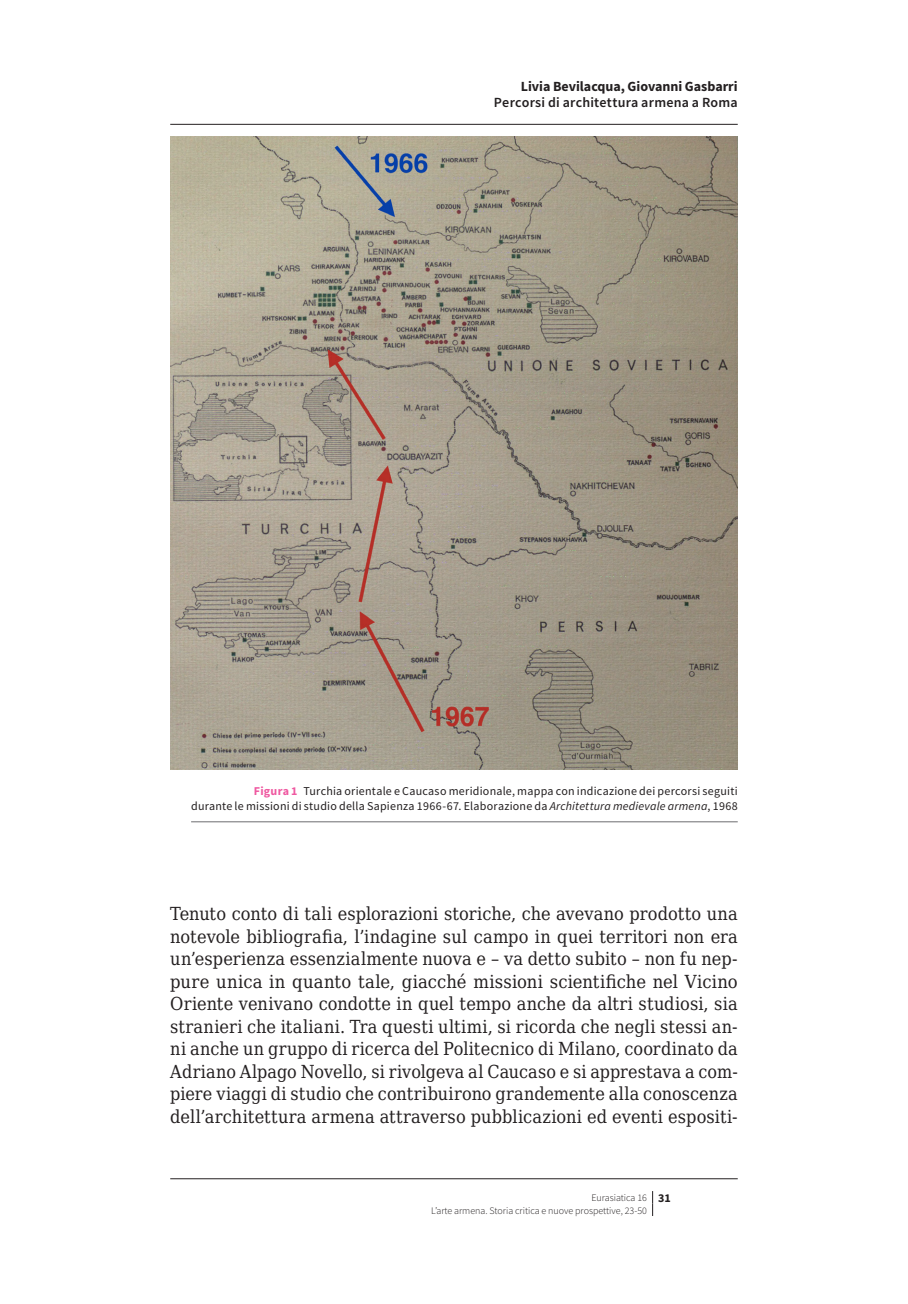
<style>
.page{position:relative;width:908px;height:1304px;background:#fff}
.page>*{position:absolute;margin:0;border:0;box-sizing:border-box;transform-origin:0 0}
.t1{font:18px/22.4px "DejaVu Serif Condensed";letter-spacing:.005em;color:#231f20;text-align:justify}
.t2{font:600 14px "Source Sans Pro";letter-spacing:.015em;color:#231f20}
.t3{font:700 14px "Source Sans Pro";color:#231f20}
.t4{font:12px/15px "Source Sans Pro";letter-spacing:.02em;color:#231f20;text-align:right}
.t5{font:300 10px/12.4px "Source Sans Pro";color:#231f20}
.s1{font-weight:700;color:#ef59a1}
.s2{font-style:italic}
.s3{font-weight:700;font-size:12px}
</style>
<div class="page">
<svg style="left:652px;top:1191px;width:1px;height:25px"></svg>
<img style="left:170px;top:136px;width:567px;height:633px">
<hr style="left:191px;top:821px;width:546px;height:1px;background:#6c6d70">
<hr style="left:170px;top:124px;width:567px;height:1px;background:#231f20">
<hr style="left:170px;top:1178px;width:567px;height:1px;background:#231f20">
<p class="t3" style="left:520px;top:77px;width:218px">Livia Bevilacqua, Giovanni Gasbarri</p>
<p class="t2" style="left:493px;top:94px;width:245px">Percorsi di architettura armena a Roma</p>
<p class="t4" style="left:191px;top:784px;width:548px"><span class="s1">Figura 1</span> Turchia orientale e Caucaso meridionale, mappa con indicazione dei percorsi seguiti<br>durante le missioni di studio della Sapienza 1966-67. Elaborazione da <span class="s2">Architettura medievale armena</span>, 1968</p>
<p class="t1" style="left:170px;top:902px;width:568px">Tenuto conto di tali esplorazioni storiche, che avevano prodotto una notevole bibliografia, l’indagine sul campo in quei territori non era un’esperienza essenzialmente nuova e – va detto subito – non fu nep&shy;pure unica in quanto tale, giacché missioni scientifiche nel Vicino Oriente venivano condotte in quel tempo anche da altri studiosi, sia stranieri che italiani. Tra questi ultimi, si ricorda che negli stessi an&shy;ni anche un gruppo di ricerca del Politecnico di Milano, coordinato da Adriano Alpago Novello, si rivolgeva al Caucaso e si apprestava a com&shy;piere viaggi di studio che contribuirono grandemente alla conoscenza dell’architettura armena attraverso pubblicazioni ed eventi espositi-</p>
<p class="t5" style="left:431px;top:1191px;width:241px;text-indent:160px">Eurasiatica 16 <span class="s3">31<br></span>L’arte armena. Storia critica e nuove prospettive, 23-50</p>
</div>
